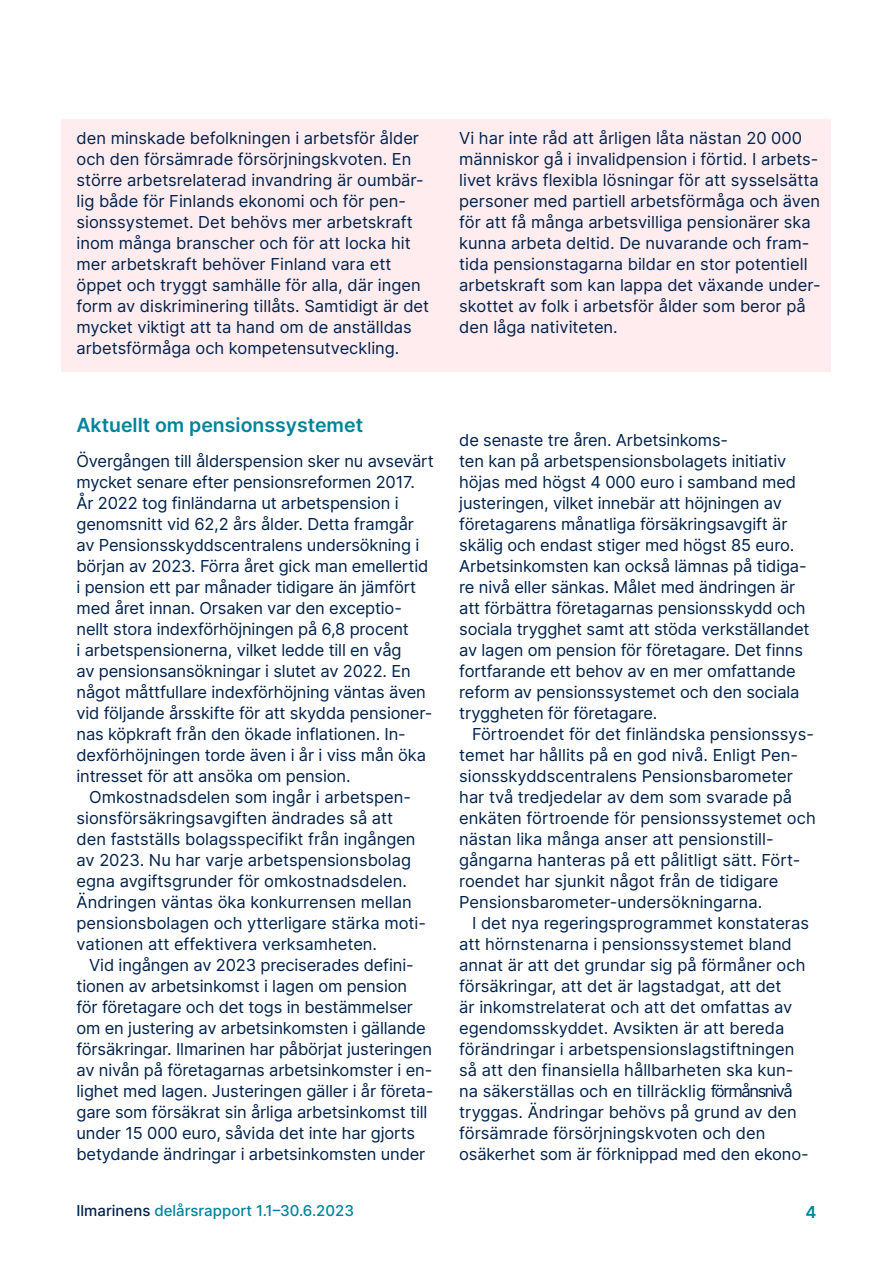
<style>
.page{position:relative;width:893px;height:1263px;background:#fff}
.page>*{position:absolute;margin:0;border:0;box-sizing:border-box;transform-origin:0 0}
.H5_-_Väliotsikko{font:600 19.5px "Inter";color:#00839b}
.Leipis___3mm_sisenny{font:16.5px/21px "Inter";color:#00224b}
.Leipis{font:16.5px/21px "Inter";letter-spacing:-.01em;color:#00224b}
.t1{font:600 16.5px "Inter";color:#00839b}
.t2{font:500 15px "Inter";color:#00839b}
.s1{color:#00224b}
</style>
<div class="page">
<div style="left:62px;top:119px;width:769px;height:253px;background:#ffecee"></div>
<p class="Leipis___3mm_sisenny" style="left:77px;top:127px;width:354px">den minskade befolkningen i arbetsför ålder och den försämrade försörjningskvoten. En större arbetsrelaterad invandring är oumbär&shy;lig både för Finlands ekonomi och för pen&shy;sionssystemet. Det behövs mer arbetskraft inom många branscher och för att locka hit mer arbetskraft behöver Finland vara ett öppet och tryggt samhälle för alla, där ingen form av diskriminering tillåts. Samtidigt är det mycket viktigt att ta hand om de anställdas arbetsförmåga och kompetensutveckling.</p>
<p class="Leipis___3mm_sisenny" style="left:459px;top:127px;width:363px">Vi har inte råd att årligen låta nästan 20 000 människor gå i invalidpension i förtid. I arbets&shy;livet krävs flexibla lösningar för att sysselsätta personer med partiell arbetsförmåga och även för att få många arbetsvilliga pensionärer ska kunna arbeta deltid. De nuvarande och fram&shy;tida pensionstagarna bildar en stor potentiell arbetskraft som kan lappa det växande under&shy;skottet av folk i arbetsför ålder som beror på den låga nativiteten.</p>
<h5 class="H5_-_Väliotsikko" style="left:77px;top:411px;width:288px">Aktuellt om pensionssystemet</h5>
<p class="Leipis" style="left:77px;top:450px;width:359px">Övergången till ålderspension sker nu avsevärt mycket senare efter pensionsreformen 2017.<br>År 2022 tog finländarna ut arbetspension i genomsnitt vid 62,2 års ålder. Detta framgår av Pensionsskyddscentralens undersökning i början av 2023. Förra året gick man emellertid i pension ett par månader tidigare än jämfört med året innan. Orsaken var den exceptio&shy;nellt stora indexförhöjningen på 6,8 procent<br>i arbetspensionerna, vilket ledde till en våg<br>av pensionsansökningar i slutet av 2022. En något måttfullare indexförhöjning väntas även vid följande årsskifte för att skydda pensioner&shy;nas köpkraft från den ökade inflationen. In&shy;dexförhöjningen torde även i år i viss mån öka intresset för att ansöka om pension.</p>
<p class="Leipis___3mm_sisenny" style="left:77px;top:786px;width:351px;text-indent:13px">Omkostnadsdelen som ingår i arbetspen&shy;sionsförsäkringsavgiften ändrades så att den fastställs bolagsspecifikt från ingången av 2023. Nu har varje arbetspensionsbolag egna avgiftsgrunder för omkostnadsdelen.<br>Ändringen väntas öka konkurrensen mellan pensionsbolagen och ytterligare stärka moti&shy;vationen att effektivera verksamheten.</p>
<p class="Leipis___3mm_sisenny" style="left:77px;top:954px;width:358px;text-indent:13px">Vid ingången av 2023 preciserades defini&shy;tionen av arbetsinkomst i lagen om pension<br>för företagare och det togs in bestämmelser om en justering av arbetsinkomsten i gällande försäkringar. Ilmarinen har påbörjat justeringen av nivån på företagarnas arbetsinkomster i en&shy;lighet med lagen. Justeringen gäller i år företa&shy;gare som försäkrat sin årliga arbetsinkomst till under 15 000 euro, såvida det inte har gjorts betydande ändringar i arbetsinkomsten under</p>
<p class="Leipis___3mm_sisenny" style="left:459px;top:429px;width:352px">de senaste tre åren. Arbetsinkoms-<br>ten kan på arbetspensionsbolagets initiativ höjas med högst 4 000 euro i samband med justeringen, vilket innebär att höjningen av företagarens månatliga försäkringsavgift är skälig och endast stiger med högst 85 euro.<br>Arbetsinkomsten kan också lämnas på tidiga&shy;re nivå eller sänkas. Målet med ändringen är att förbättra företagarnas pensionsskydd och sociala trygghet samt att stöda verkställandet av lagen om pension för företagare. Det finns fortfarande ett behov av en mer omfattande reform av pensionssystemet och den sociala tryggheten för företagare.</p>
<p class="Leipis___3mm_sisenny" style="left:459px;top:723px;width:358px;text-indent:13px">Förtroendet för det finländska pensionssys&shy;temet har hållits på en god nivå. Enligt Pen&shy;sionsskyddscentralens Pensionsbarometer har två tredjedelar av dem som svarade på enkäten förtroende för pensionssystemet och nästan lika många anser att pensionstill&shy;gångarna hanteras på ett pålitligt sätt. Fört&shy;roendet har sjunkit något från de tidigare Pensionsbarometer-undersökningarna.</p>
<p class="Leipis___3mm_sisenny" style="left:459px;top:912px;width:351px;text-indent:13px">I det nya regeringsprogrammet konstateras att hörnstenarna i pensionssystemet bland annat är att det grundar sig på förmåner och försäkringar, att det är lagstadgat, att det<br>är inkomstrelaterat och att det omfattas av egendomsskyddet. Avsikten är att bereda förändringar i arbetspensionslagstiftningen så att den finansiella hållbarheten ska kun&shy;na säkerställas och en tillräcklig förmånsnivå tryggas. Ändringar behövs på grund av den försämrade försörjningskvoten och den osäkerhet som är förknippad med den ekono-</p>
<p class="t2" style="left:77px;top:1200px;width:279px"><span class="s1">Ilmarinens</span> delårsrapport 1.1–30.6.2023</p>
<p class="t1" style="left:805px;top:1200px;width:12px">4</p>
</div>
